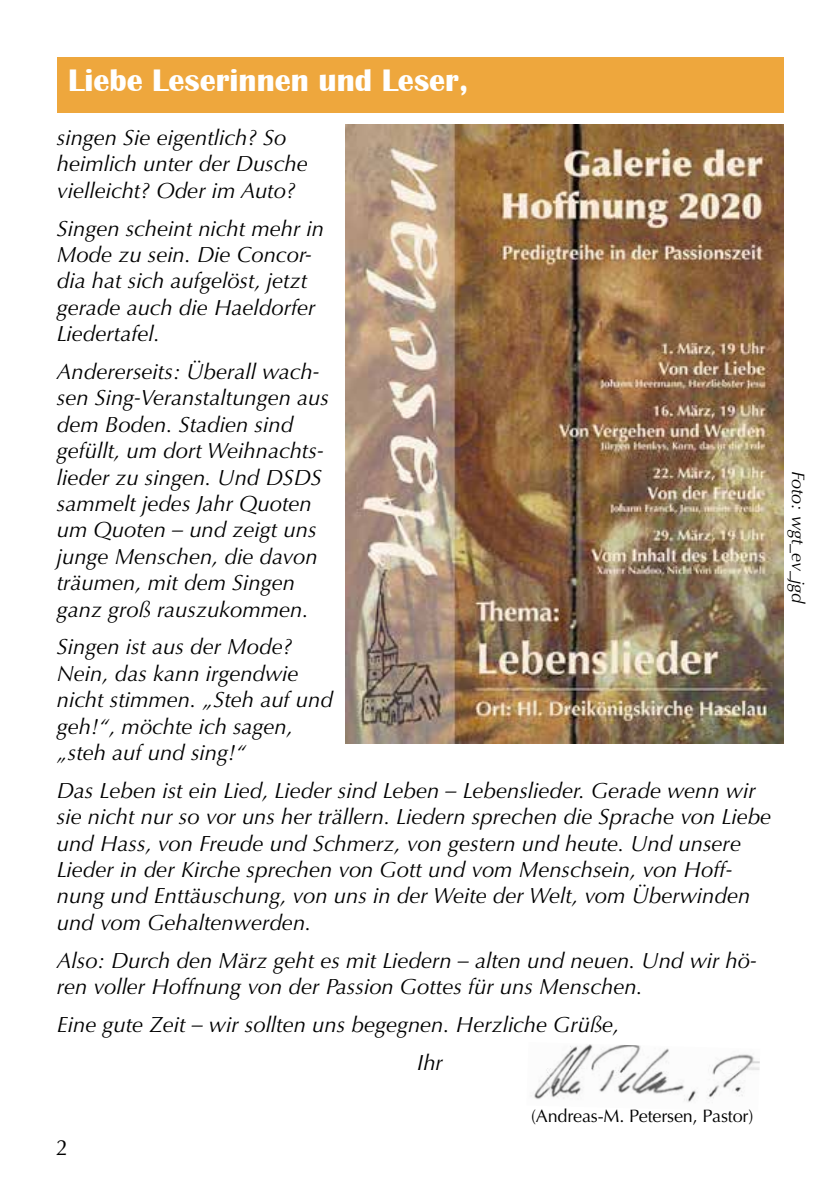
<style>
.page{position:relative;width:840px;height:1191px;background:#fff}
.page>*{position:absolute;margin:0;border:0;box-sizing:border-box;transform-origin:0 0}
.t1{font:700 32px "Britannic";color:#fff}
.t2{font:italic 22px/26.4px "Optima";color:#000}
.t3{font:22px "Optima";color:#000}
.t4{font:18px "Optima";letter-spacing:-.01em;color:#000}
.t5{font:italic 18px "Optima";color:#000}
</style>
<div class="page">
<img style="left:534px;top:1044px;width:225px;height:59px">
<div style="left:57px;top:57px;width:726px;height:55px;background:#eea73d"></div>
<img style="left:345px;top:125px;width:437px;height:619px">
<h1 class="t1" style="left:68px;top:63px;width:401px">Liebe Leserinnen und Leser,</h1>
<p class="t2" style="left:57px;top:125px;width:252px">singen Sie eigentlich? So heimlich unter der Dusche vielleicht? Oder im Auto?</p>
<p class="t2" style="left:57px;top:215px;width:268px">Singen scheint nicht mehr in<br>Mode zu sein. Die Concor&shy;dia hat sich aufgelöst, jetzt gerade auch die Haeldorfer<br>Liedertafel.</p>
<p class="t2" style="left:57px;top:358px;width:273px">Andererseits: Überall wach&shy;sen Sing-Veranstaltungen aus dem Boden. Stadien sind gefüllt, um dort Weihnachts&shy;lieder zu singen. Und DSDS sammelt jedes Jahr Quoten um Quoten – und zeigt uns junge Menschen, die davon träumen, mit dem Singen ganz groß rauszukommen.</p>
<p class="t2" style="left:57px;top:634px;width:277px">Singen ist aus der Mode?<br>Nein, das kann irgendwie nicht stimmen. „Steh auf und geh!“, möchte ich sagen, „steh auf und sing!“</p>
<p class="t2" style="left:57px;top:777px;width:715px">Das Leben ist ein Lied, Lieder sind Leben – Lebenslieder. Gerade wenn wir sie nicht nur so vor uns her trällern. Liedern sprechen die Sprache von Liebe und Hass, von Freude und Schmerz, von gestern und heute. Und unsere Lieder in der Kirche sprechen von Gott und vom Menschsein, von Hoff&shy;nung und Enttäuschung, von uns in der Weite der Welt, vom Überwinden und vom Gehaltenwerden.</p>
<p class="t2" style="left:57px;top:947px;width:701px">Also: Durch den März geht es mit Liedern – alten und neuen. Und wir hö&shy;ren voller Hoffnung von der Passion Gottes für uns Menschen.</p>
<p class="t2" style="left:417px;top:1005px;width:203px;line-height:37.8px;text-indent:-360px">Eine gute Zeit – wir sollten uns begegnen. Herzliche Grüße,<br>Ihr</p>
<p class="t4" style="left:531px;top:1105px;width:224px">(Andreas-M. Petersen, Pastor)</p>
<p class="t3" style="left:56px;top:1134px;width:14px">2</p>
<p class="t5" style="left:808px;top:471px;width:135px;rotate:90deg">Foto: wgt_ev_jgd</p>
</div>
